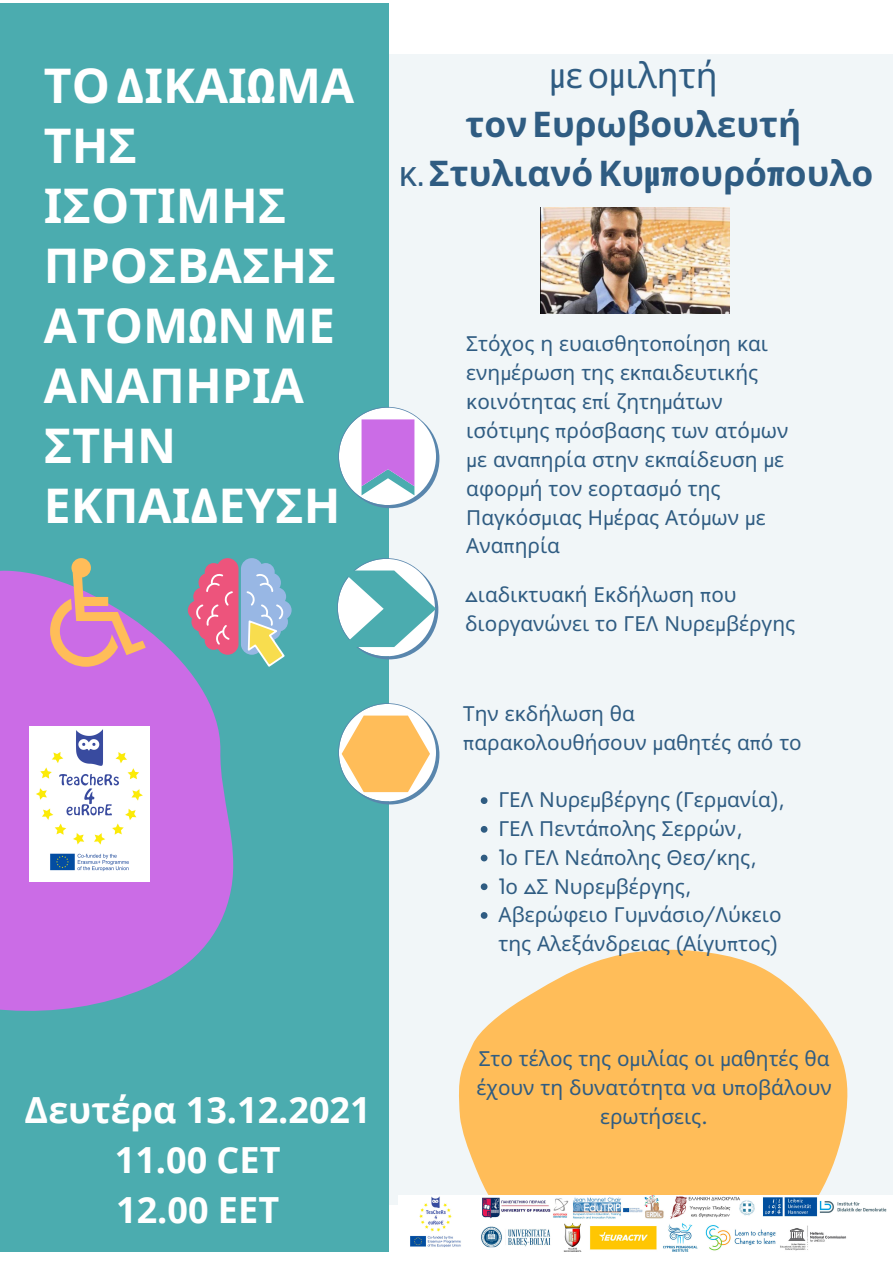
<style>
.page{position:relative;width:893px;height:1263px;background:#fff}
.page>*{position:absolute;margin:0;border:0;box-sizing:border-box;transform-origin:0 0}
.t1{font:700 48.07px/60.1px "Noto Sans";color:#fff}
.t2{font:700 36px/50.1px "Open Sans";color:#fff;text-align:center}
.t3{font:700 35.33px "Noto Sans";color:#2f5c82}
.t4{font:35.33px "Noto Sans";color:#2f5c82}
.t5{font:20.7px/29px "Noto Sans";color:#2f5c82}
.s1{font-family:"Asap Condensed"}
.s2{font-weight:400}
.s3{font-family:"Asap Condensed";font-weight:400}
.s4{font-family:"Nourd"}
</style>
<div class="page">
<div style="left:357px;top:55px;width:536px;height:1150px;background:#f1f6f8"></div>
<div style="left:0;top:4px;width:389px;height:1248px;background:#4bacaf"></div>
<svg style="left:0;top:570px;width:234px;height:441px;fill:#cb6ce6"></svg>
<svg style="left:459px;top:949px;width:389px;height:303px;fill:#ffbd59"></svg>
<svg style="left:338px;top:407px;width:101px;height:101px"></svg>
<svg style="left:337px;top:558px;width:101px;height:101px"></svg>
<svg style="left:338px;top:703px;width:101px;height:101px"></svg>
<img style="left:29px;top:727px;width:120px;height:155px">
<img style="left:398px;top:1195px;width:495px;height:56px">
<svg style="left:50px;top:558px;width:96px;height:109px"></svg>
<svg style="left:188px;top:558px;width:104px;height:109px"></svg>
<img style="left:540px;top:208px;width:189px;height:105px">
<svg style="left:481px;top:797px;width:6px;height:7px"></svg>
<svg style="left:481px;top:826px;width:6px;height:7px"></svg>
<svg style="left:481px;top:855px;width:6px;height:6px"></svg>
<svg style="left:481px;top:883px;width:6px;height:7px"></svg>
<svg style="left:481px;top:912px;width:6px;height:7px"></svg>
<p class="t1" style="left:44px;top:54px;width:312px">ΤΟ<span class="s1">Δ</span>ΙΚΑΙ<span class="s1">Ω</span>ΜΑ<br>ΤΗΣ<br>ΙΣΟΤΙΜΗΣ<br>ΠΡΟΣΒΑΣΗΣ<br>ΑΤΟΜ<span class="s1">Ω</span>ΝΜΕ<br>ΑΝΑΠΗΡΙΑ<br>ΣΤΗΝ<br>ΕΚΠΑΙ<span class="s1">Δ</span>ΕΥΣΗ</p>
<p class="t4" style="left:549px;top:51px;width:170px"><span class="s1">μ</span>εο<span class="s1">μ</span>ιλητή</p>
<p class="t3" style="left:465px;top:100px;width:337px">τονΕυρωβουλευτή</p>
<p class="t3" style="left:398px;top:149px;width:476px"><span class="s2">κ</span><span class="s3">.</span>ΣτυλιανόΚυ<span class="s1">μπ</span>ουρό<span class="s1">π</span>ουλο</p>
<p class="t5" style="left:466px;top:328px;width:323px">Στόχος η ευαισθητο<span class="s4">π</span>οίηση και ενη<span class="s4">μ</span>έρωση της εκ<span class="s4">π</span>αιδευτικής κοινότητας ε<span class="s4">π</span>ί ζητη<span class="s4">μ</span>άτων ισότι<span class="s4">μ</span>ης <span class="s4">π</span>ρόσβασης των ατό<span class="s4">μ</span>ων <span class="s4">μ</span>ε ανα<span class="s4">π</span>ηρία στην εκ<span class="s4">π</span>αίδευση <span class="s4">μ</span>ε αφορ<span class="s4">μ</span>ή τον εορτασ<span class="s4">μ</span>ό της<br>Παγκόσ<span class="s4">μ</span>ιας Η<span class="s4">μ</span>έρας Ατό<span class="s4">μ</span>ων <span class="s4">μ</span>ε<br>Ανα<span class="s4">π</span>ηρία</p>
<p class="t5" style="left:465px;top:579px;width:331px"><span class="s4">Δ</span>ιαδικτυακή Εκδήλωση <span class="s4">π</span>ου διοργανώνει το ΓΕΛ Νυρε<span class="s4">μ</span>βέργης</p>
<p class="t5" style="left:463px;top:699px;width:340px;line-height:28.7px">Την εκδήλωση θα <span class="s4">π</span>αρακολουθήσουν <span class="s4">μ</span>αθητές α<span class="s4">π</span>ό το</p>
<p class="t5" style="left:498px;top:785px;width:287px">ΓΕΛ Νυρε<span class="s4">μ</span>βέργης <span class="s4">(</span>Γερ<span class="s4">μ</span>ανία<span class="s4">),</span></p>
<p class="t5" style="left:498px;top:813px;width:246px">ΓΕΛ Πεντά<span class="s4">π</span>ολης Σερρών<span class="s4">,</span></p>
<p class="t5" style="left:498px;top:842px;width:260px"><span class="s4">1</span>ο ΓΕΛ Νεά<span class="s4">π</span>ολης Θεσ<span class="s4">/</span>κης<span class="s4">,</span></p>
<p class="t5" style="left:498px;top:871px;width:194px"><span class="s4">1</span>ο <span class="s4">Δ</span>Σ Νυρε<span class="s4">μ</span>βέργης<span class="s4">,</span></p>
<p class="t5" style="left:498px;top:900px;width:285px;line-height:28.7px">Αβερώφειο Γυ<span class="s4">μ</span>νάσιο<span class="s4">/</span>Λύκειο της Αλεξάνδρειας <span class="s4">(</span>Αίγυ<span class="s4">π</span>τος<span class="s4">)</span></p>
<p class="t2" style="left:25px;top:1084px;width:347px">Δευτέρα 13.12.2021<br>11.00 CET</p>
<p class="t2" style="left:116px;top:1184px;width:164px">12.00 ΕΕΤ</p>
<p class="t5" style="left:476px;top:1044px;width:356px;line-height:28.7px;text-align:center">Στο τέλος της ο<span class="s4">μ</span>ιλίας οι <span class="s4">μ</span>αθητές θα έχουν τη δυνατότητα να υ<span class="s4">π</span>οβάλουν ερωτήσεις<span class="s4">.</span></p>
</div>
